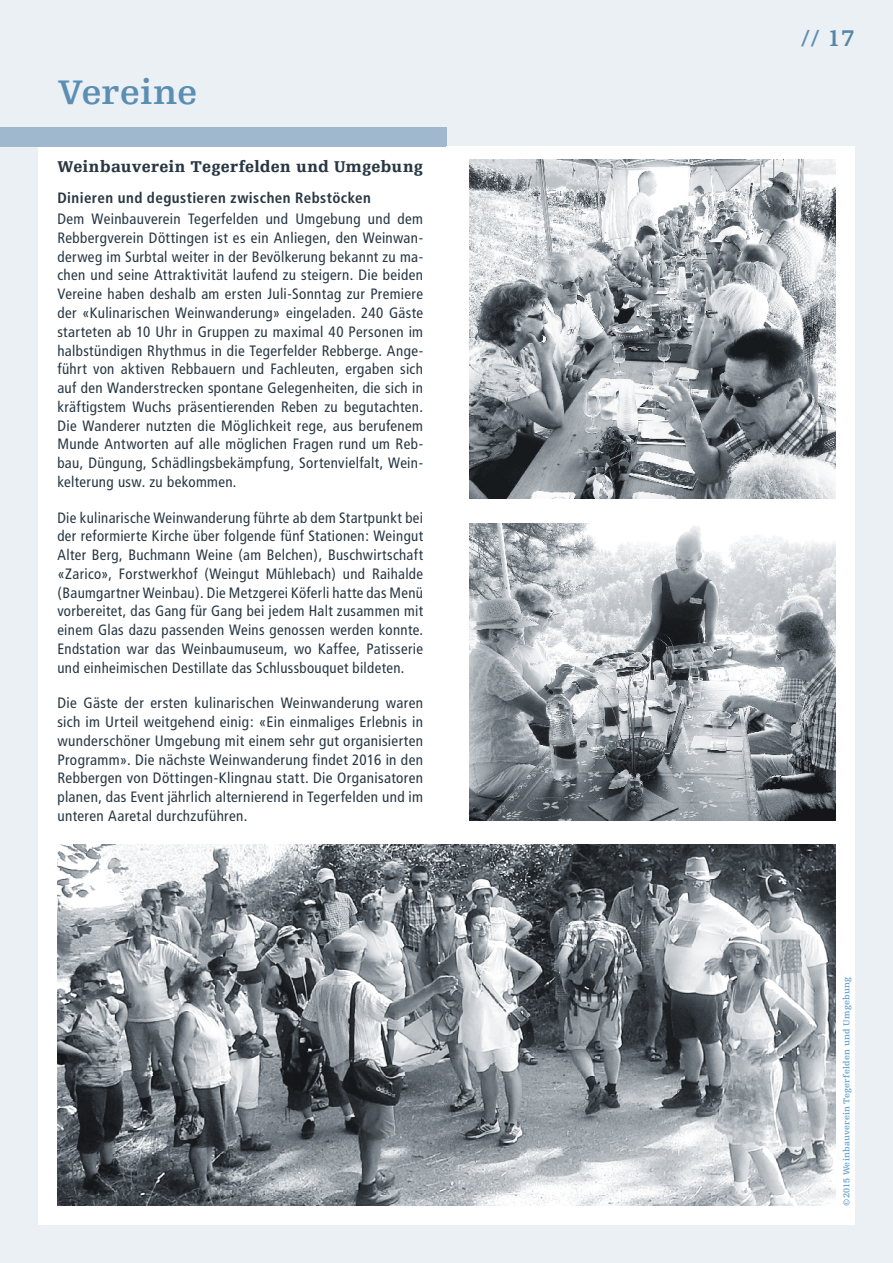
<style>
.page{position:relative;width:893px;height:1263px;background:#ebf0f5}
.page>*{position:absolute;margin:0;border:0;box-sizing:border-box;transform-origin:0 0}
.t1{font:700 36px "Egyptienne FLT";color:#5b8eb3}
.t2{font:700 24px "Egyptienne FLT";color:#5b8eb3}
.t3{font:900 16.5px "Egyptienne FLT";letter-spacing:.02em;color:#283743}
.t4{font:condensed 15px/18.8px "Frutiger";letter-spacing:.025em;color:#283743;text-align:justify}
.t5{font:700 condensed 15px "Frutiger";letter-spacing:.03em;color:#283743}
.t6{font:700 9px "Egyptienne FLT";letter-spacing:.02em;color:#6aa5d1}
.s1{color:#5685a8}
</style>
<div class="page">
<div style="left:38px;top:147px;width:408px;height:1078px;background:#fff"></div>
<div style="left:0;top:128px;width:446px;height:19px;background:#9fb8ce"></div>
<div style="left:446px;top:147px;width:408px;height:1078px;background:#fff"></div>
<img style="left:57px;top:845px;width:779px;height:360px">
<img style="left:470px;top:523px;width:366px;height:298px">
<img style="left:470px;top:159px;width:366px;height:340px">
<h1 class="t1" style="left:57px;top:72px;width:142px">Vereine</h1>
<p class="t3" style="left:57px;top:157px;width:367px">Weinbauverein Tegerfelden und Umgebung</p>
<p class="t5" style="left:57px;top:189px;width:315px">Dinieren und degustieren zwischen Rebstöcken</p>
<p class="t4" style="left:57px;top:210px;width:367px">Dem Weinbauverein Tegerfelden und Umgebung und dem Rebbergverein Döttingen ist es ein Anliegen, den Weinwan&shy;derweg im Surbtal weiter in der Bevölkerung bekannt zu ma&shy;chen und seine Attraktivität laufend zu steigern. Die beiden Vereine haben deshalb am ersten Juli-Sonntag zur Premiere der «Kulinarischen Weinwanderung» eingeladen. 240 Gäste starteten ab 10 Uhr in Gruppen zu maximal 40 Personen im halbstündigen Rhythmus in die Tegerfelder Rebberge. Ange&shy;führt von aktiven Rebbauern und Fachleuten, ergaben sich auf den Wanderstrecken spontane Gelegenheiten, die sich in kräftigstem Wuchs präsentierenden Reben zu begutachten.<br>Die Wanderer nutzten die Möglichkeit rege, aus berufenem Munde Antworten auf alle möglichen Fragen rund um Reb&shy;bau, Düngung, Schädlingsbekämpfung, Sortenvielfalt, Wein&shy;kelterung usw. zu bekommen.</p>
<p class="t4" style="left:57px;top:508px;width:367px">Die kulinarische Weinwanderung führte ab dem Startpunkt bei der reformierte Kirche über folgende fünf Stationen: Weingut Alter Berg, Buchmann Weine (am Belchen), Buschwirtschaft «Zarico», Forstwerkhof (Weingut Mühlebach) und Raihalde (Baumgartner Weinbau). Die Metzgerei Köferli hatte das Menü vorbereitet, das Gang für Gang bei jedem Halt zusammen mit einem Glas dazu passenden Weins genossen werden konnte.<br>Endstation war das Weinbaumuseum, wo Kaffee, Patisserie und einheimischen Destillate das Schlussbouquet bildeten.</p>
<p class="t4" style="left:57px;top:694px;width:367px">Die Gäste der ersten kulinarischen Weinwanderung waren sich im Urteil weitgehend einig: «Ein einmaliges Erlebnis in wunderschöner Umgebung mit einem sehr gut organisierten Programm». Die nächste Weinwanderung findet 2016 in den Rebbergen von Döttingen-Klingnau statt. Die Organisatoren planen, das Event jährlich alternierend in Tegerfelden und im unteren Aaretal durchzuführen.</p>
<h2 class="t2" style="left:794px;top:25px;width:63px">/ // <span class="s1">17</span></h2>
<p class="t6" style="left:841px;top:1205px;width:230px;rotate:-90deg">©2015 Weinbauverein Tegerfelden und Umgebung</p>
</div>
